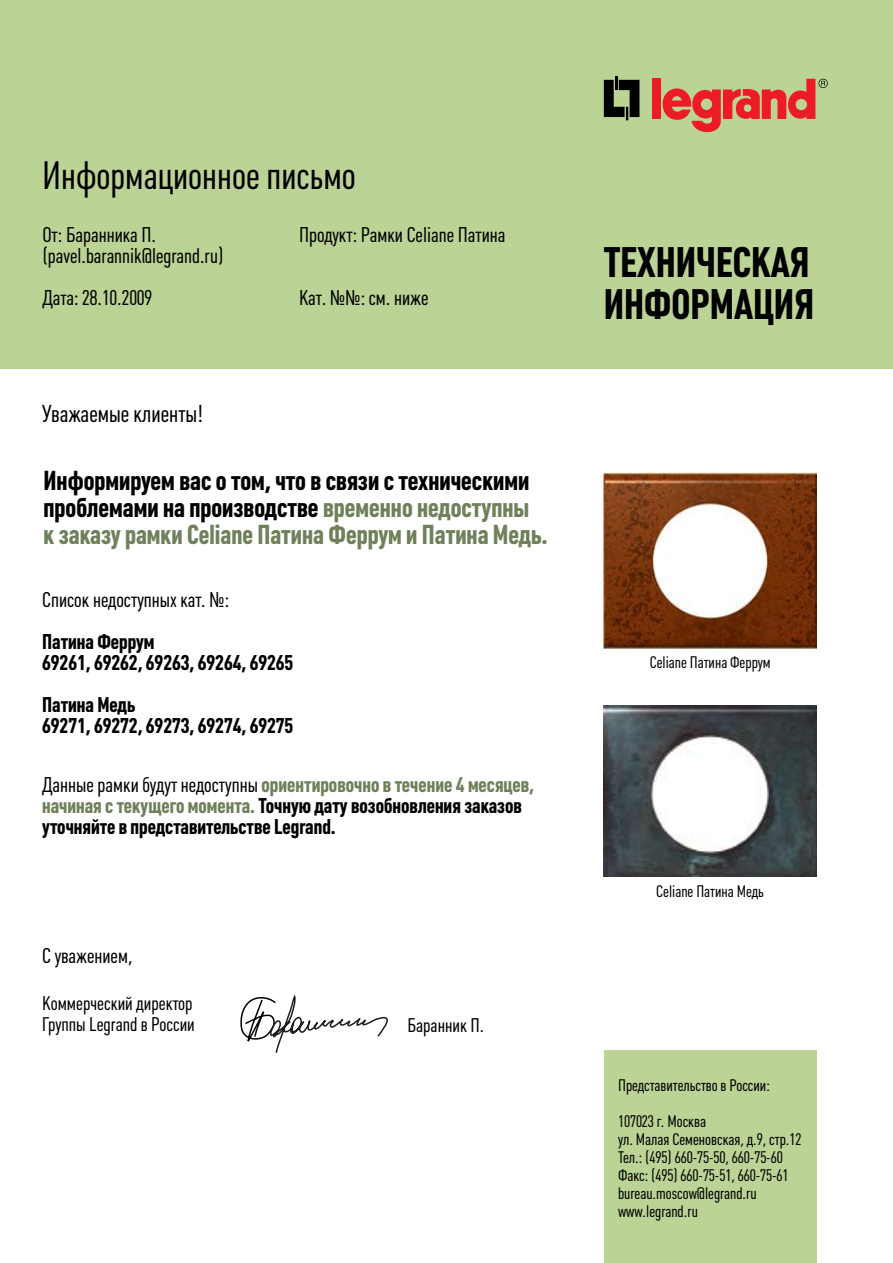
<style>
.page{position:relative;width:893px;height:1263px;background:#bbd395}
.page>*{position:absolute;margin:0;border:0;box-sizing:border-box;transform-origin:0 0}
.t1{font:700 42px/42px "Plumb Condensed";color:#000}
.t2{font:39px "Plumb Condensed";color:#000}
.t3{font:700 27px/27px "Plumb Condensed";color:#000}
.t4{font:24px "Plumb Condensed";color:#000}
.t5{font:700 21px/21px "Plumb Condensed";color:#000}
.t6{font:21px/21px "Plumb Condensed";color:#000}
.t7{font:19.5px/21px "Plumb Condensed";color:#000}
.t8{font:16.5px/18px "Plumb Condensed";color:#000}
.s1{color:#6e815a}
.s2{font-weight:400}
</style>
<div class="page">
<div style="left:0;top:370px;width:893px;height:893px;background:#fff"></div>
<svg style="left:604px;top:77px;width:35px;height:43px"></svg>
<div style="left:652px;top:79px;width:9px;height:40px;background:#ed1c24"></div>
<svg style="left:663px;top:79px;width:165px;height:53px"></svg>
<div style="left:604px;top:1050px;width:212px;height:213px;background:#bbd395"></div>
<svg style="left:240px;top:994px;width:148px;height:59px"></svg>
<img style="left:604px;top:472px;width:212px;height:176px">
<img style="left:604px;top:705px;width:212px;height:171px">
<h2 class="t2" style="left:42px;top:155px;width:315px">Информационное письмо</h2>
<p class="t6" style="left:42px;top:224px;width:183px">От: Баранника П. (pavel.barannik@legrand.ru)</p>
<p class="t6" style="left:42px;top:287px;width:111px">Дата: 28.10.2009</p>
<p class="t4" style="left:42px;top:401px;width:162px">Уважаемые клиенты!</p>
<p class="t6" style="left:299px;top:224px;width:208px">Продукт: Рамки Celiane Патина</p>
<p class="t6" style="left:299px;top:287px;width:131px">Кат. №№: см. ниже</p>
<p class="t3" style="left:44px;top:466px;width:506px">Информируем вас о том, что в связи с техническими проблемами на производстве <span class="s1">временно недоступны<br>к заказу рамки Celiane Патина Феррум и Патина Медь.</span></p>
<p class="t6" style="left:42px;top:589px;width:189px">Список недоступных кат. №:</p>
<p class="t5" style="left:42px;top:631px;width:253px">Патина Феррум<br>69261, 69262, 69263, 69264, 69265</p>
<p class="t5" style="left:42px;top:694px;width:253px">Патина Медь<br>69271, 69272, 69273, 69274, 69275</p>
<p class="t5" style="left:42px;top:774px;width:493px"><span class="s2">Данные рамки будут недоступны</span> <span class="s1">ориентировочно в течение 4 месяцев, начиная с текущего момента.</span> Точную дату возобновления заказов уточняйте в представительстве Legrand.</p>
<p class="t6" style="left:42px;top:946px;width:92px">С уважением,</p>
<p class="t7" style="left:42px;top:993px;width:154px">Коммерческий директор<br>Группы Legrand в России</p>
<p class="t7" style="left:407px;top:1015px;width:78px">Баранник П.</p>
<h1 class="t1" style="left:604px;top:241px;width:212px">ТЕХНИЧЕСКАЯ<br>ИНФОРМАЦИЯ</h1>
<p class="t8" style="left:650px;top:653px;width:122px">Celiane Патина Феррум</p>
<p class="t8" style="left:656px;top:882px;width:109px">Celiane Патина Медь</p>
<p class="t8" style="left:618px;top:1068px;width:153px;line-height:36px">Представительство в России:<br>107023 г. Москва</p>
<p class="t8" style="left:618px;top:1131px;width:185px">ул. Малая Семеновская, д.9, стр.12<br>Тел.: (495) 660-75-50, 660-75-60<br>Факс: (495) 660-75-51, 660-75-61 bureau.moscow@legrand.ru www.legrand.ru</p>
</div>
